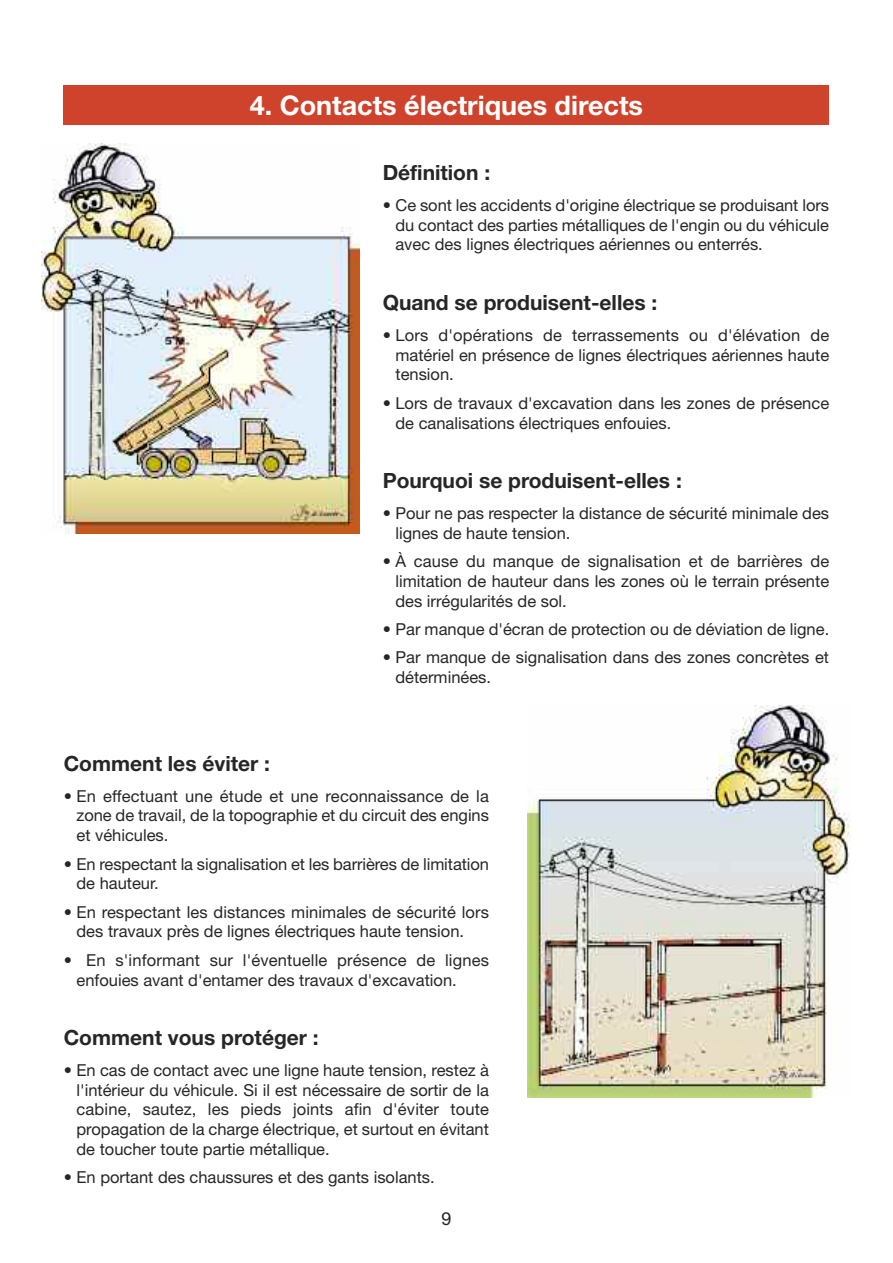
<style>
.page{position:relative;width:893px;height:1263px;background:#fff}
.page>*{position:absolute;margin:0;border:0;box-sizing:border-box;transform-origin:0 0}
.t1{font:700 27px "Helvetica Neue";color:#fff}
.t2{font:700 21px "Helvetica Neue";color:#272627}
.t3{font:18px "Helvetica Neue";color:#272627}
.t4{font:16.5px/19.8px "Helvetica Neue";color:#272627}
</style>
<div class="page">
<div style="left:64px;top:85px;width:765px;height:40px;background:#cf422b"></div>
<img style="left:41px;top:144px;width:318px;height:390px">
<img style="left:527px;top:706px;width:323px;height:392px">
<h1 class="t1" style="left:250px;top:96px;width:395px">4. Contacts électriques directs</h1>
<p class="t2" style="left:383px;top:165px;width:109px">Définition :</p>
<p class="t4" style="left:395px;top:197px;width:435px;text-align:justify;text-indent:-13px">• Ce sont les accidents d'origine électrique se produisant lors du contact des parties métalliques de l'engin ou du véhicule avec des lignes électriques aériennes ou enterrés.</p>
<p class="t2" style="left:383px;top:295px;width:276px">Quand se produisent-elles :</p>
<p class="t4" style="left:395px;top:327px;width:435px;text-align:justify;text-indent:-13px">• Lors d'opérations de terrassements ou d'élévation de matériel en présence de lignes électriques aériennes haute tension.</p>
<p class="t4" style="left:395px;top:394px;width:435px;text-indent:-13px">• Lors de travaux d'excavation dans les zones de présence de canalisations électriques enfouies.</p>
<p class="t2" style="left:383px;top:473px;width:301px">Pourquoi se produisent-elles :</p>
<p class="t4" style="left:395px;top:505px;width:435px;text-indent:-13px">• Pour ne pas respecter la distance de sécurité minimale des lignes de haute tension.</p>
<p class="t4" style="left:395px;top:553px;width:435px;text-align:justify;text-indent:-13px">• À cause du manque de signalisation et de barrières de limitation de hauteur dans les zones où le terrain présente des irrégularités de sol.</p>
<p class="t4" style="left:383px;top:621px;width:448px">• Par manque d'écran de protection ou de déviation de ligne.</p>
<p class="t4" style="left:395px;top:649px;width:435px;text-indent:-13px">• Par manque de signalisation dans des zones concrètes et déterminées.</p>
<p class="t2" style="left:64px;top:756px;width:208px">Comment les éviter :</p>
<p class="t4" style="left:77px;top:787px;width:414px;text-align:justify;text-indent:-13px">• En effectuant une étude et une reconnaissance de la zone de travail, de la topographie et du circuit des engins et véhicules.</p>
<p class="t4" style="left:77px;top:855px;width:414px;text-indent:-13px">• En respectant la signalisation et les barrières de limitation de hauteur.</p>
<p class="t4" style="left:77px;top:903px;width:414px;text-indent:-13px">• En respectant les distances minimales de sécurité lors des travaux près de lignes électriques haute tension.</p>
<p class="t4" style="left:77px;top:951px;width:414px;text-indent:-13px">• En s'informant sur l'éventuelle présence de lignes enfouies avant d'entamer des travaux d'excavation.</p>
<p class="t2" style="left:64px;top:1030px;width:256px">Comment vous protéger :</p>
<p class="t4" style="left:77px;top:1062px;width:414px;text-align:justify;text-indent:-13px">• En cas de contact avec une ligne haute tension, restez à l'intérieur du véhicule. Si il est nécessaire de sortir de la cabine, sautez, les pieds joints afin d'éviter toute propagation de la charge électrique, et surtout en évitant de toucher toute partie métallique.</p>
<p class="t4" style="left:64px;top:1169px;width:372px">• En portant des chaussures et des gants isolants.</p>
<p class="t3" style="left:441px;top:1212px;width:12px">9</p>
</div>
